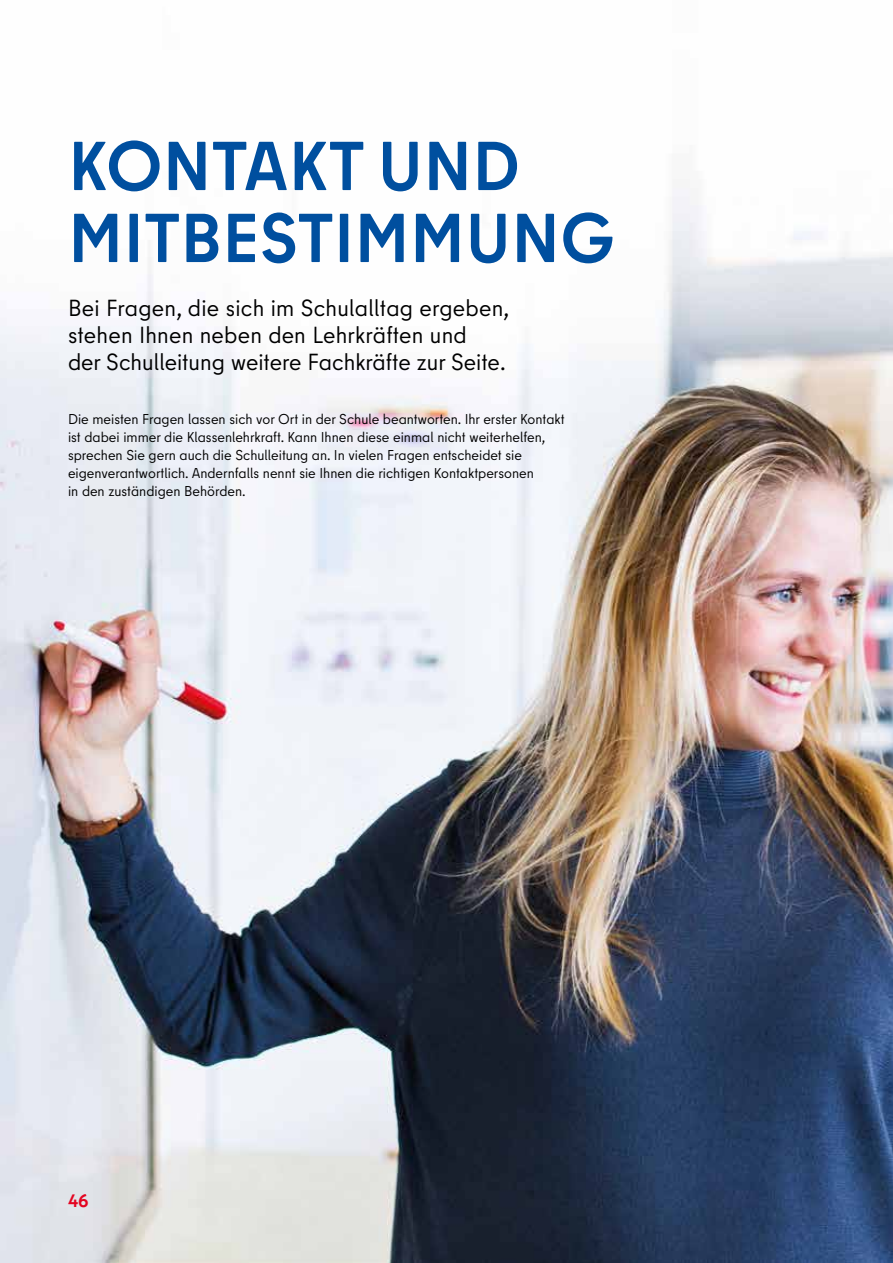
<style>
.page{position:relative;width:893px;height:1263px;background:#fff}
.page>*{position:absolute;margin:0;border:0;box-sizing:border-box;transform-origin:0 0}
.t1{font:700 69px/72px "Berlin Type";letter-spacing:.01em;color:#004f9f}
.Intro_Zitat_15_5_pt_Schwarz{font:23.25px/27px "Berlin Type";letter-spacing:.005em;color:#000}
.Pagina_Rot{font:700 18px "Berlin Type";color:#e40521}
.Copy_9_5_pt{font:14.25px/18px "Berlin Type";color:#000}
</style>
<div class="page">
<img style="left:0;top:188px;width:893px;height:1075px">
<h2 class="t1" style="left:68px;top:130px;width:548px">KONTAKT UND<br>MITBESTIMMUNG</h2>
<p class="Intro_Zitat_15_5_pt_Schwarz" style="left:68px;top:295px;width:443px">Bei Fragen, die sich im Schulalltag ergeben, stehen Ihnen neben den Lehrkräften und<br>der Schulleitung weitere Fachkräfte zur Seite.</p>
<p class="Copy_9_5_pt" style="left:68px;top:410px;width:498px">Die meisten Fragen lassen sich vor Ort in der Schule beantworten. Ihr erster Kontakt ist dabei immer die Klassenlehrkraft. Kann Ihnen diese einmal nicht weiterhelfen, sprechen Sie gern auch die Schulleitung an. In vielen Fragen entscheidet sie eigenverantwortlich. Andernfalls nennt sie Ihnen die richtigen Kontaktpersonen<br>in den zuständigen Behörden.</p>
<p class="Pagina_Rot" style="left:68px;top:1189px;width:22px">46</p>
</div>
